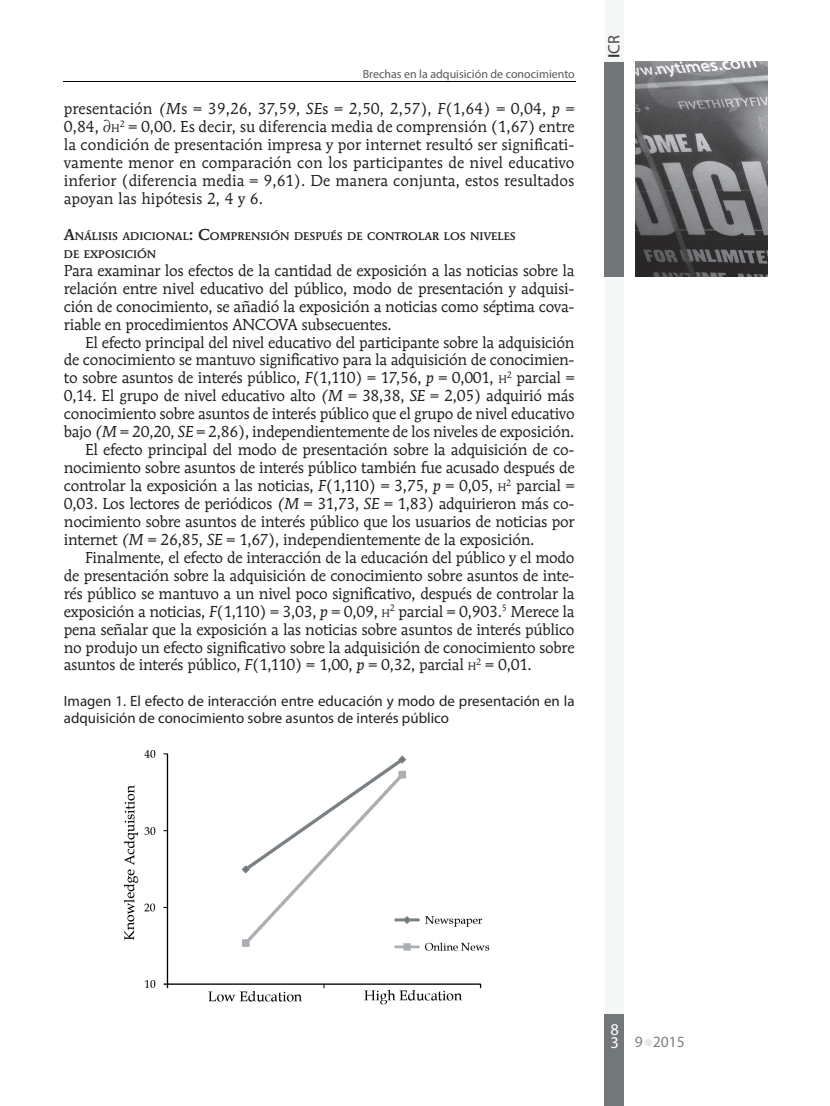
<style>
.page{position:relative;width:830px;height:1106px;background:#fff}
.page>*{position:absolute;margin:0;border:0;box-sizing:border-box;transform-origin:0 0}
.t1{font:16.5px "Myriad Pro";color:#454645}
.t2{font:16.5px/13.5px "Myriad Pro";color:#fff}
.t3{font:15.75px/18px "Mendoza Roman Std";letter-spacing:-.02em;color:#231f20;text-align:justify}
.t4{font:15.75px "Myriad Pro";color:#808285}
.t5{font:15px/17.2px "Myriad Pro";color:#231f20}
.t6{font:12px "Myriad Pro";color:#57585a}
.t7{font:500 10.95px/18px "Mendoza Roman Std";color:#231f20}
.s1{font-style:italic}
.s2{font-size:10.95px}
.s3{font-size:15.75px}
.s4{font-weight:600;color:#313333}
</style>
<div class="page">
<svg style="left:645px;top:1039px;width:7px;height:7px"></svg>
<hr style="left:63px;top:81px;width:512px;height:1px;background:#000">
<svg style="left:604px;top:276px;width:19px;height:830px"></svg>
<div style="left:604px;top:62px;width:19px;height:214px;background:#707678"></div>
<img style="left:635px;top:61px;width:131px;height:215px">
<img style="left:124px;top:750px;width:366px;height:255px">
<p class="t6" style="left:362px;top:67px;width:213px">Brechas en la adquisición de conocimiento</p>
<p class="t3" style="left:64px;top:100px;width:512px">presentación <span class="s1">(M</span>s = 39,26, 37,59, <span class="s1">SE</span>s = 2,50, 2,57), <span class="s1">F</span>(1,64) = 0,04, <span class="s1">p</span> = 0,84, ∂<span class="s2">H</span><sup>2</sup> = 0,00. Es decir, su diferencia media de comprensión (1,67) entre la condición de presentación impresa y por internet resultó ser significati&shy;vamente menor en comparación con los participantes de nivel educativo inferior (diferencia media = 9,61). De manera conjunta, estos resultados apoyan las hipótesis 2, 4 y 6.</p>
<p class="t7" style="left:64px;top:227px;width:453px"><span class="s3">A</span>NÁLISIS ADICIONAL<span class="s3">: C</span>OMPRENSIÓN DESPUÉS DE CONTROLAR LOS NIVELES<br>DE EXPOSICIÓN</p>
<p class="t3" style="left:64px;top:261px;width:512px">Para examinar los efectos de la cantidad de exposición a las noticias sobre la relación entre nivel educativo del público, modo de presentación y adquisi&shy;ción de conocimiento, se añadió la exposición a noticias como séptima cova&shy;riable en procedimientos ANCOVA subsecuentes.</p>
<p class="t3" style="left:85px;top:333px;width:490px">El efecto principal del nivel educativo del participante sobre la adquisición</p>
<p class="t3" style="left:64px;top:351px;width:512px">de conocimiento se mantuvo significativo para la adquisición de conocimien-</p>
<p class="t3" style="left:64px;top:369px;width:512px">to sobre asuntos de interés público, <span class="s1">F</span>(1,110) = 17,56, <span class="s1">p</span> = 0,001, <span class="s2">H</span><sup>2</sup> parcial =</p>
<p class="t3" style="left:64px;top:387px;width:512px">0,14. El grupo de nivel educativo alto <span class="s1">(M</span> = 38,38, <span class="s1">SE</span> = 2,05) adquirió más</p>
<p class="t3" style="left:64px;top:405px;width:512px">conocimiento sobre asuntos de interés público que el grupo de nivel educativo</p>
<p class="t3" style="left:64px;top:422px;width:512px">bajo <span class="s1">(M</span> = 20,20, <span class="s1">SE</span> = 2,86), independientemente de los niveles de exposición.</p>
<p class="t3" style="left:85px;top:440px;width:490px">El efecto principal del modo de presentación sobre la adquisición de co-</p>
<p class="t3" style="left:64px;top:458px;width:512px">nocimiento sobre asuntos de interés público también fue acusado después de</p>
<p class="t3" style="left:64px;top:476px;width:512px">controlar la exposición a las noticias, <span class="s1">F</span>(1,110) = 3,75, <span class="s1">p</span> = 0,05, <span class="s2">H</span><sup>2</sup> parcial =</p>
<p class="t3" style="left:64px;top:494px;width:512px">0,03. Los lectores de periódicos <span class="s1">(M</span> = 31,73, <span class="s1">SE</span> = 1,83) adquirieron más co-</p>
<p class="t3" style="left:64px;top:512px;width:512px">nocimiento sobre asuntos de interés público que los usuarios de noticias por</p>
<p class="t3" style="left:64px;top:530px;width:472px">internet <span class="s1">(M</span> = 26,85, <span class="s1">SE</span> = 1,67), independientemente de la exposición.</p>
<p class="t3" style="left:85px;top:548px;width:490px">Finalmente, el efecto de interacción de la educación del público y el modo</p>
<p class="t3" style="left:64px;top:566px;width:512px">de presentación sobre la adquisición de conocimiento sobre asuntos de inte-</p>
<p class="t3" style="left:64px;top:584px;width:512px">rés público se mantuvo a un nivel poco significativo, después de controlar la</p>
<p class="t3" style="left:64px;top:602px;width:512px">exposición a noticias, <span class="s1">F</span>(1,110) = 3,03, <span class="s1">p</span> = 0,09, <span class="s2">H</span><sup>2</sup> parcial = 0,903.<sup>5</sup> Merece la</p>
<p class="t3" style="left:64px;top:620px;width:512px">pena señalar que la exposición a las noticias sobre asuntos de interés público</p>
<p class="t3" style="left:64px;top:638px;width:512px">no produjo un efecto significativo sobre la adquisición de conocimiento sobre</p>
<p class="t3" style="left:64px;top:656px;width:469px">asuntos de interés público, <span class="s1">F</span>(1,110) = 1,00, <span class="s1">p</span> = 0,32, parcial <span class="s2">H</span><sup>2</sup> = 0,01.</p>
<p class="t5" style="left:64px;top:691px;width:512px">Imagen 1. El efecto de interacción entre educación y modo de presentación en la adquisición de conocimiento sobre asuntos de interés público</p>
<p class="t1" style="left:603px;top:58px;width:24px;rotate:-90deg"><span class="s4">I</span>CR</p>
<p class="t2" style="left:610px;top:1022px;width:10px">8<br>3</p>
<p class="t4" style="left:634px;top:1032px;width:52px">9 2015</p>
</div>
